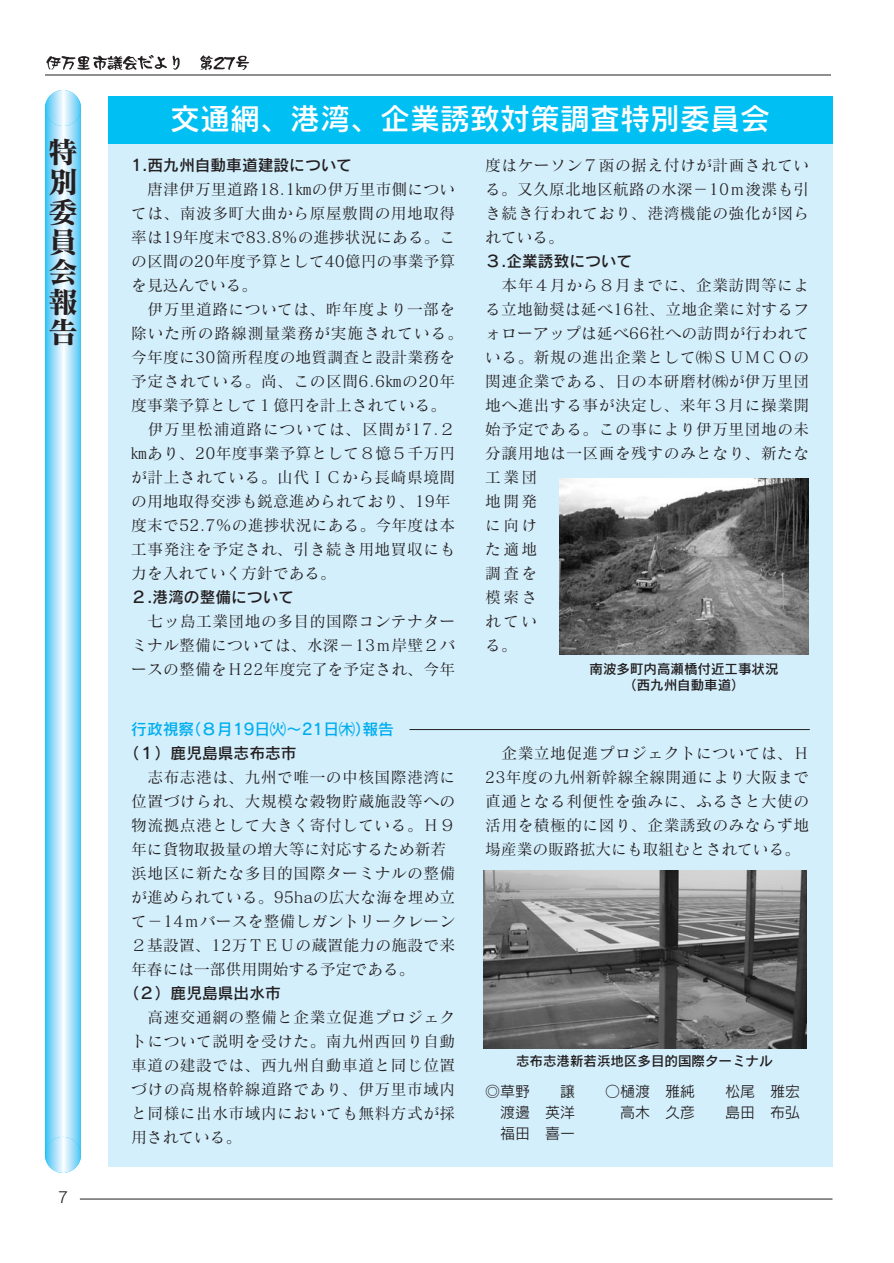
<style>
.page{position:relative;width:894px;height:1263px;background:#fff}
.page>*{position:absolute;margin:0;border:0;box-sizing:border-box;transform-origin:0 0}
.t1{font:30px "Rodin CID DB";color:#fff}
.t2{font:30px/30px "Matisse CID B";color:#231f20;text-align:justify}
.t3{font:15.75px/24px "Matisse CID M";letter-spacing:.03em;color:#231f20;text-align:justify}
.t4{font:15.75px "Rodin CID DB";color:#231f20}
.t5{font:15.75px/24px "Rodin CID DB";color:#00aeef}
.t6{font:15px "Rodin CID M";color:#231f20}
.t7{font:13.5px/16.5px "Rodin CID DB";color:#231f20;text-align:center}
.s1{font-family:"Rodin S DB"}
.s2{color:#231f20}
</style>
<div class="page">
<div style="left:108px;top:96px;width:724px;height:1071px;background:#d4effc"></div>
<hr style="left:80px;top:1199px;width:752px;height:1px;background:#231f20">
<hr style="left:45px;top:75px;width:786px;height:1px;background:#231f20">
<img style="left:46px;top:56px;width:14px;height:14px">
<img style="left:60px;top:56px;width:15px;height:14px">
<img style="left:75px;top:56px;width:31px;height:15px">
<img style="left:106px;top:56px;width:30px;height:15px">
<img style="left:136px;top:56px;width:44px;height:14px">
<img style="left:200px;top:56px;width:13px;height:14px">
<img style="left:213px;top:56px;width:21px;height:14px">
<img style="left:234px;top:56px;width:15px;height:15px">
<svg style="left:45px;top:112px;width:36px;height:1039px;background:#a1dff9"></svg>
<svg style="left:45px;top:90px;width:36px;height:36px"></svg>
<svg style="left:45px;top:1137px;width:36px;height:36px"></svg>
<div style="left:108px;top:96px;width:724px;height:48px;background:#00c0f3"></div>
<hr style="left:410px;top:729px;width:400px;height:1px;background:#231f20">
<img style="left:560px;top:479px;width:248px;height:175px">
<img style="left:484px;top:871px;width:323px;height:178px">
<h1 class="t2" style="left:48px;top:141px;width:31px">特別委員会報告</h1>
<p class="t6" style="left:58px;top:1191px;width:12px">7</p>
<h1 class="t1" style="left:170px;top:108px;width:601px">交通網、港湾、企業誘致対策調査特別委員会</h1>
<p class="t4" style="left:131px;top:159px;width:223px">1.西九州自動車道建設について</p>
<p class="t3" style="left:131px;top:179px;width:326px;text-indent:16px">唐津伊万里道路18.1㎞の伊万里市側については、南波多町大曲から原屋敷間の用地取得率は19年度末で83.8％の進捗状況にある。この区間の20年度予算として40億円の事業予算を見込んでいる。</p>
<p class="t3" style="left:131px;top:299px;width:333px;text-align:left;text-indent:16px">伊万里道路については、昨年度より一部を除いた所の路線測量業務が実施されている。今年度に30箇所程度の地質調査と設計業務を予定されている。尚、この区間6.6㎞の20年度事業予算として１億円を計上されている。</p>
<p class="t3" style="left:131px;top:419px;width:326px;text-align:left;text-indent:16px">伊万里松浦道路については、区間が17.２㎞あり、20年度事業予算として８憶５千万円が計上されている。山代ＩＣから長崎県境間の用地取得交渉も鋭意進められており、19年度末で52.7％の進捗状況にある。今年度は本工事発注を予定され、引き続き用地買収にも力を入れていく方針である。</p>
<p class="t4" style="left:131px;top:591px;width:164px">２.港湾の整備について</p>
<p class="t3" style="left:131px;top:611px;width:326px;text-indent:16px">七ッ島工業団地の多目的国際コンテナターミナル整備については、水深－13ｍ岸壁２バースの整備をＨ22年度完了を予定され、今年</p>
<p class="t3" style="left:485px;top:155px;width:326px">度はケーソン７函の据え付けが計画されている。又久原北地区航路の水深－10ｍ浚渫も引き続き行われており、港湾機能の強化が図られている。</p>
<p class="t4" style="left:485px;top:255px;width:149px">３.企業誘致について</p>
<p class="t3" style="left:485px;top:275px;width:326px;text-align:left;text-indent:16px">本年４月から８月までに、企業訪問等による立地勧奨は延べ16社、立地企業に対するフォローアップは延べ66社への訪問が行われている。新規の進出企業として㈱ＳＵＭＣＯの関連企業である、日の本研磨材㈱が伊万里団地へ進出する事が決定し、来年３月に操業開始予定である。この事により伊万里団地の未分譲用地は一区画を残すのみとなり、新たな工業団<br>地開発<br>に向け<br>た適地<br>調査を<br>模索さ<br>れてい<br>る。</p>
<p class="t7" style="left:590px;top:662px;width:190px">南波多町内高瀬橋付近工事状況（西九州自動車道）</p>
<p class="t5" style="left:123px;top:719px;width:272px;text-indent:8px">行政視察（８月19日<span class="s1">惜</span>～21日<span class="s1">斥</span>）報告<span class="s2">（１）鹿児島県志布志市</span></p>
<p class="t3" style="left:131px;top:767px;width:326px;text-align:left;text-indent:16px">志布志港は、九州で唯一の中核国際港湾に位置づけられ、大規模な穀物貯蔵施設等への物流拠点港として大きく寄付している。Ｈ９年に貨物取扱量の増大等に対応するため新若浜地区に新たな多目的国際ターミナルの整備が進められている。95haの広大な海を埋め立て－14ｍバースを整備しガントリークレーン<br>２基設置、12万ＴＥＵの蔵置能力の施設で来年春には一部供用開始する予定である。</p>
<p class="t4" style="left:123px;top:987px;width:159px">（２）鹿児島県出水市</p>
<p class="t3" style="left:131px;top:1007px;width:326px;text-indent:16px">高速交通網の整備と企業立促進プロジェクトについて説明を受けた。南九州西回り自動車道の建設では、西九州自動車道と同じ位置づけの高規格幹線道路であり、伊万里市域内と同様に出水市域内においても無料方式が採用されている。</p>
<p class="t3" style="left:485px;top:743px;width:326px;text-indent:16px">企業立地促進プロジェクトについては、Ｈ23年度の九州新幹線全線開通により大阪まで直通となる利便性を強みに、ふるさと大使の活用を積極的に図り、企業誘致のみならず地場産業の販路拡大にも取組むとされている。</p>
<p class="t7" style="left:516px;top:1054px;width:258px">志布志港新若浜地区多目的国際ターミナル</p>
<p class="t6" style="left:485px;top:1086px;width:46px">◎草野</p>
<p class="t6" style="left:560px;top:1086px;width:16px">譲</p>
<p class="t6" style="left:605px;top:1086px;width:91px">○樋渡 雅純</p>
<p class="t6" style="left:725px;top:1086px;width:77px">松尾 雅宏</p>
<p class="t6" style="left:500px;top:1107px;width:76px">渡邊 英洋</p>
<p class="t6" style="left:620px;top:1107px;width:76px">高木 久彦</p>
<p class="t6" style="left:725px;top:1107px;width:77px">島田 布弘</p>
<p class="t6" style="left:500px;top:1128px;width:76px">福田 喜一</p>
</div>
